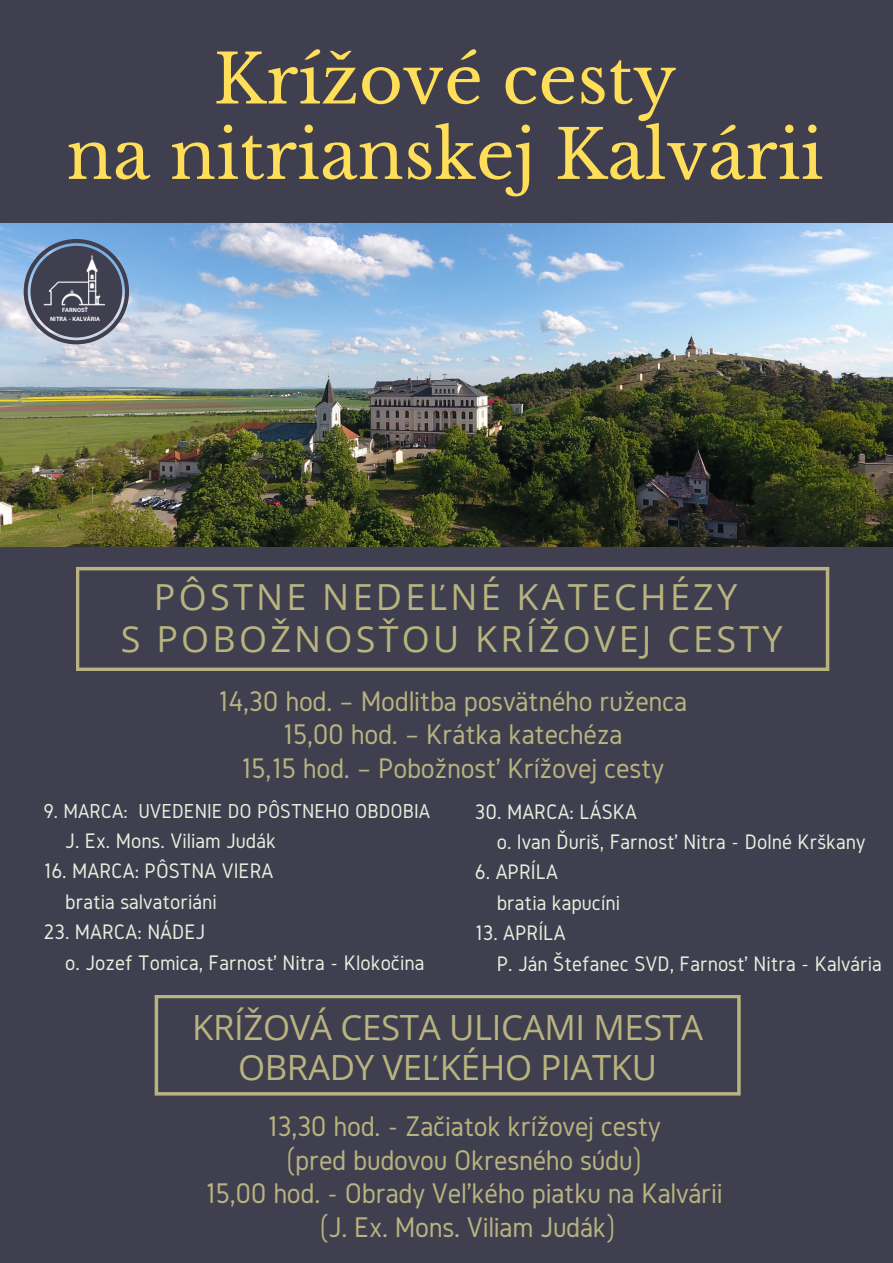
<style>
.page{position:relative;width:893px;height:1263px;background:#3f3f4f}
.page>*{position:absolute;margin:0;border:0;box-sizing:border-box;transform-origin:0 0}
.t1{font:67.5px/75.4px "Libre Baskerville";color:#ffde59;text-align:center}
.t2{font:35.92px/41.6px "Open Sans";letter-spacing:.09em;color:#b8b37f;text-align:center}
.t3{font:34.8px/39.9px "Open Sans";letter-spacing:-.01em;color:#b8b37f;text-align:center}
.t4{font:29.55px/33.8px "Gidole";letter-spacing:-.01em;color:#b8b37f;text-align:center}
.t5{font:21.83px/30.4px "Gidole";color:#e8eedd}
.t6{font:21px "Gidole";color:#e8eedd}
.t7{font:700 5.85px "Roboto";color:#fff}
</style>
<div class="page">
<svg style="left:76px;top:567px;width:753px;height:104px"></svg>
<img style="left:0;top:224px;width:893px;height:323px">
<svg style="left:155px;top:995px;width:585px;height:100px"></svg>
<svg style="left:24px;top:239px;width:105px;height:105px"></svg>
<div style="left:31px;top:246px;width:91px;height:91px;background:#3f3f4f;border-radius:50%"></div>
<img style="left:38px;top:250px;width:76px;height:56px">
<h1 class="t1" style="left:66px;top:42px;width:758px">Krížové cesty<br>na nitrianskej Kalvárii</h1>
<h2 class="t7" style="left:62px;top:307px;width:28px">FARNOSŤ</h2>
<h3 class="t7" style="left:50px;top:315px;width:51px">NITRA - KALVÁRIA</h3>
<p class="t2" style="left:121px;top:576px;width:663px">PÔSTNE NEDEĽNÉ KATECHÉZY<br>S POBOŽNOSŤOU KRÍŽOVEJ CESTY</p>
<p class="t4" style="left:218px;top:683px;width:471px">14,30 hod. – Modlitba posvätného ruženca<br>15,00 hod. – Krátka katechéza<br>15,15 hod. – Pobožnosť Krížovej cesty</p>
<p class="t6" style="left:43px;top:800px;width:388px">9. MARCA: UVEDENIE DO PÔSTNÉHO OBDOBIA</p>
<p class="t5" style="left:65px;top:825px;width:212px">J. Ex. Mons. Viliam Judák</p>
<p class="t5" style="left:65px;top:856px;width:210px;text-indent:-22px">16. MARCA: PÔSTNA VIERA bratia salvatoriáni</p>
<p class="t5" style="left:65px;top:916px;width:360px;text-indent:-22px">23. MARCA: NÁDEJ<br>o. Jozef Tomica, Farnosť Nitra - Klokočina</p>
<p class="t5" style="left:497px;top:796px;width:370px;text-indent:-22px">30. MARCA: LÁSKA<br>o. Ivan Ďuriš, Farnosť Nitra - Dolné Krškany</p>
<p class="t5" style="left:497px;top:857px;width:125px;text-indent:-22px">6. APRÍLA<br>bratia kapucíni</p>
<p class="t5" style="left:497px;top:917px;width:386px;text-indent:-22px">13. APRÍLA<br>P. Ján Štefanec SVD, Farnosť Nitra - Kalvária</p>
<p class="t3" style="left:192px;top:1006px;width:512px">KRÍŽOVÁ CESTA ULICAMI MESTA<br>OBRADY VEĽKÉHO PIATKU</p>
<p class="t4" style="left:205px;top:1109px;width:519px">13,30 hod. - Začiatok krížovej cesty<br>(pred budovou Okresného súdu)<br>15,00 hod. - Obrady Veľkého piatku na Kalvárii (J. Ex. Mons. Viliam Judák)</p>
</div>
